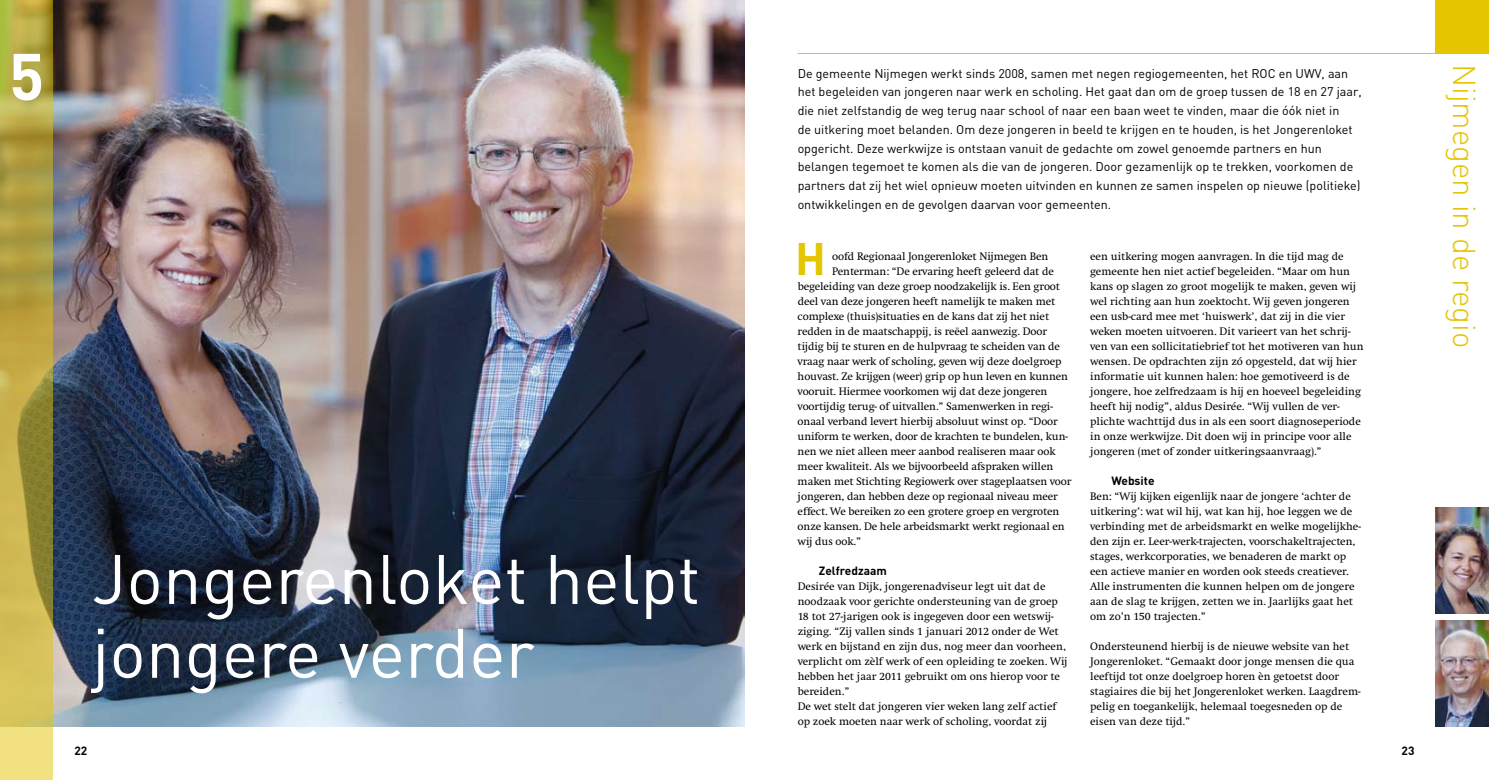
<style>
.page{position:relative;width:1489px;height:780px;background:#fff}
.page>*{position:absolute;margin:0;border:0;box-sizing:border-box;transform-origin:0 0}
.t1{font:68.75px/73.8px "DIN";color:#fff}
.t2{font:700 65px "DIN";color:#fff}
.t3{font:700 45px "DIN";color:#e5c400}
.t4{font:300 31.25px "DIN";color:#e5c400}
.t5{font:12.5px/18.8px "DIN";color:#000}
.t6{font:700 11.88px "DIN";color:#000}
.t7{font:11.25px/15px "Swift";color:#000}
</style>
<div class="page">
<img style="left:53px;top:0;width:691px;height:726px">
<svg style="left:0;top:0;width:53px;height:780px;background:#baa949"></svg>
<hr style="left:797px;top:53px;width:691px;height:1px;background:#e5c400">
<img style="left:1435px;top:507px;width:53px;height:107px">
<img style="left:1435px;top:620px;width:53px;height:106px">
<div style="left:1435px;top:0;width:53px;height:53px;background:#e5c400"></div>
<h2 class="t2" style="left:9px;top:34px;width:37px">5</h2>
<h1 class="t1" style="left:92px;top:541px;width:610px">Jongerenloket helpt jongere verder</h1>
<p class="t5" style="left:797px;top:63px;width:565px">De gemeente Nijmegen werkt sinds 2008, samen met negen regiogemeenten, het ROC en UWV, aan het begeleiden van jongeren naar werk en scholing. Het gaat dan om de groep tussen de 18 en 27 jaar, die niet zelfstandig de weg terug naar school of naar een baan weet te vinden, maar die óók niet in<br>de uitkering moet belanden. Om deze jongeren in beeld te krijgen en te houden, is het Jongerenloket opgericht. Deze werkwijze is ontstaan vanuit de gedachte om zowel genoemde partners en hun belangen tegemoet te komen als die van de jongeren. Door gezamenlijk op te trekken, voorkomen de partners dat zij het wiel opnieuw moeten uitvinden en kunnen ze samen inspelen op nieuwe (politieke) ontwikkelingen en de gevolgen daarvan voor gemeenten.</p>
<h3 class="t4" style="left:1483px;top:64px;width:286px;rotate:90deg">Nijmegen in de regio</h3>
<h3 class="t3" style="left:795px;top:229px;width:32px">H</h3>
<p class="t7" style="left:832px;top:249px;width:217px">oofd Regionaal Jongerenloket Nijmegen Ben</p>
<p class="t7" style="left:832px;top:264px;width:223px">Penterman: “De ervaring heeft geleerd dat de</p>
<p class="t7" style="left:797px;top:279px;width:264px">begeleiding van deze groep noodzakelijk is. Een groot</p>
<p class="t7" style="left:797px;top:294px;width:259px">deel van deze jongeren heeft namelijk te maken met</p>
<p class="t7" style="left:797px;top:309px;width:253px">complexe (thuis)situaties en de kans dat zij het niet</p>
<p class="t7" style="left:797px;top:324px;width:251px">redden in de maatschappij, is reëel aanwezig. Door</p>
<p class="t7" style="left:797px;top:339px;width:264px">tijdig bij te sturen en de hulpvraag te scheiden van de</p>
<p class="t7" style="left:797px;top:354px;width:265px">vraag naar werk of scholing, geven wij deze doelgroep</p>
<p class="t7" style="left:797px;top:369px;width:272px">houvast. Ze krijgen (weer) grip op hun leven en kunnen</p>
<p class="t7" style="left:797px;top:384px;width:251px">vooruit. Hiermee voorkomen wij dat deze jongeren</p>
<p class="t7" style="left:797px;top:399px;width:257px">voortijdig terug- of uitvallen.” Samenwerken in regi-</p>
<p class="t7" style="left:797px;top:414px;width:262px">onaal verband levert hierbij absoluut winst op. “Door</p>
<p class="t7" style="left:797px;top:429px;width:272px">uniform te werken, door de krachten te bundelen, kun-</p>
<p class="t7" style="left:797px;top:444px;width:259px">nen we niet alleen meer aanbod realiseren maar ook</p>
<p class="t7" style="left:797px;top:459px;width:257px">meer kwaliteit. Als we bijvoorbeeld afspraken willen</p>
<p class="t7" style="left:797px;top:474px;width:275px">maken met Stichting Regiowerk over stageplaatsen voor</p>
<p class="t7" style="left:797px;top:489px;width:262px">jongeren, dan hebben deze op regionaal niveau meer</p>
<p class="t7" style="left:797px;top:504px;width:263px">effect. We bereiken zo een grotere groep en vergroten</p>
<p class="t7" style="left:797px;top:519px;width:268px">onze kansen. De hele arbeidsmarkt werkt regionaal en</p>
<p class="t7" style="left:797px;top:534px;width:65px">wij dus ook.”</p>
<p class="t6" style="left:819px;top:563px;width:69px">Zelfredzaam</p>
<p class="t7" style="left:797px;top:579px;width:271px">Desirée van Dijk, jongerenadviseur legt uit dat de noodzaak voor gerichte ondersteuning van de groep 18 tot 27-jarigen ook is ingegeven door een wetswij&shy;ziging. “Zij vallen sinds 1 januari 2012 onder de Wet werk en bijstand en zijn dus, nog meer dan voorheen, verplicht om zèlf werk of een opleiding te zoeken. Wij hebben het jaar 2011 gebruikt om ons hierop voor te bereiden.”<br>De wet stelt dat jongeren vier weken lang zelf actief op zoek moeten naar werk of scholing, voordat zij</p>
<p class="t7" style="left:1090px;top:249px;width:275px">een uitkering mogen aanvragen. In die tijd mag de gemeente hen niet actief begeleiden. “Maar om hun kans op slagen zo groot mogelijk te maken, geven wij wel richting aan hun zoektocht. Wij geven jongeren een usb-card mee met ‘huiswerk’, dat zij in die vier weken moeten uitvoeren. Dit varieert van het schrij&shy;ven van een sollicitatiebrief tot het motiveren van hun wensen. De opdrachten zijn zó opgesteld, dat wij hier informatie uit kunnen halen: hoe gemotiveerd is de jongere, hoe zelfredzaam is hij en hoeveel begeleiding heeft hij nodig”, aldus Desirée. “Wij vullen de ver&shy;plichte wachttijd dus in als een soort diagnoseperiode in onze werkwijze. Dit doen wij in principe voor alle jongeren (met of zonder uitkeringsaanvraag).”</p>
<p class="t6" style="left:1111px;top:473px;width:45px">Website</p>
<p class="t7" style="left:1090px;top:489px;width:272px">Ben: “Wij kijken eigenlijk naar de jongere ‘achter de uitkering’: wat wil hij, wat kan hij, hoe leggen we de verbinding met de arbeidsmarkt en welke mogelijkhe&shy;den zijn er. Leer-werk-trajecten, voorschakeltrajecten, stages, werkcorporaties, we benaderen de markt op een actieve manier en worden ook steeds creatiever.<br>Alle instrumenten die kunnen helpen om de jongere aan de slag te krijgen, zetten we in. Jaarlijks gaat het om zo’n 150 trajecten.”</p>
<p class="t7" style="left:1090px;top:639px;width:272px">Ondersteunend hierbij is de nieuwe website van het Jongerenloket. “Gemaakt door jonge mensen die qua leeftijd tot onze doelgroep horen èn getoetst door stagiaires die bij het Jongerenloket werken. Laagdrem&shy;pelig en toegankelijk, helemaal toegesneden op de eisen van deze tijd.”</p>
<p class="t6" style="left:74px;top:743px;width:14px">22</p>
<p class="t6" style="left:1401px;top:743px;width:14px">23</p>
</div>
